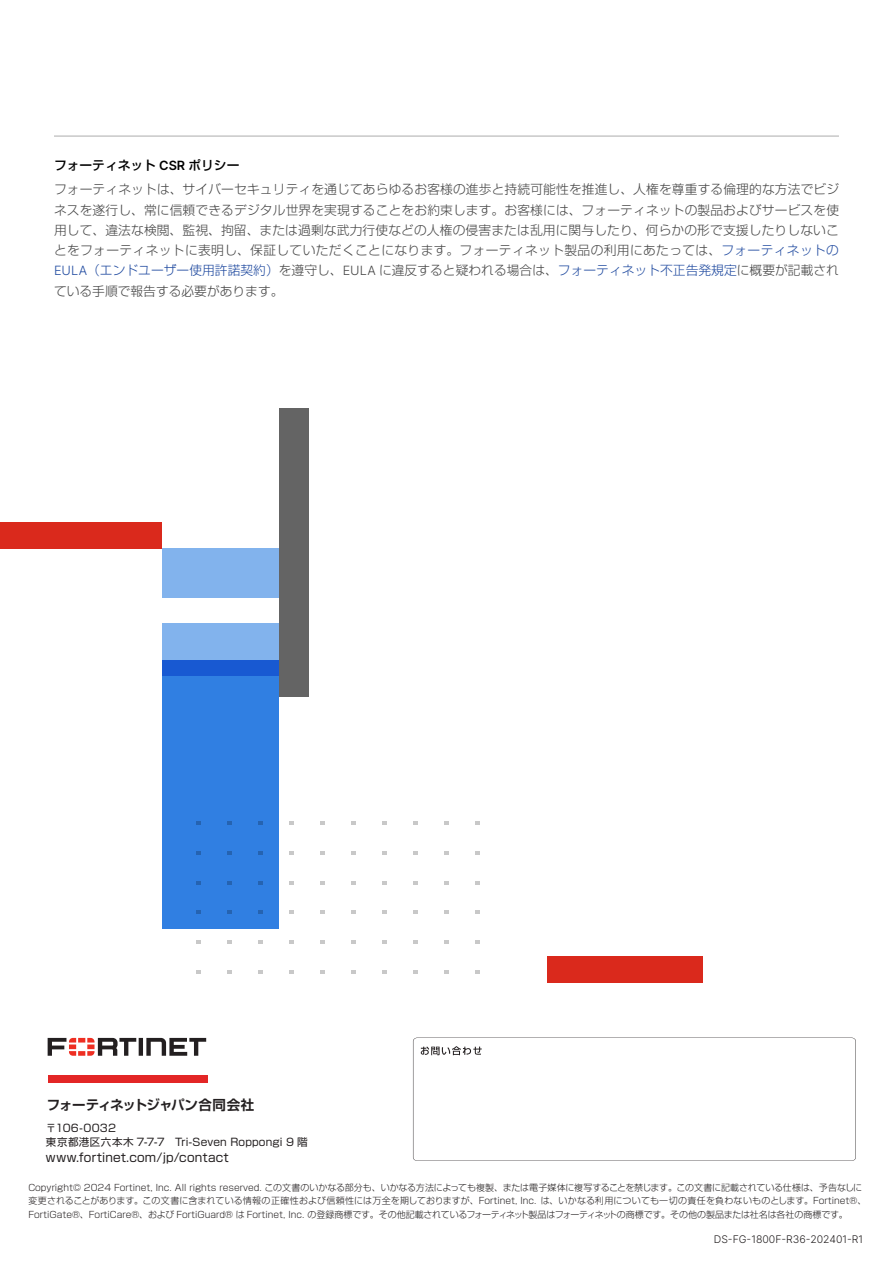
<style>
.page{position:relative;width:893px;height:1263px;background:#fff}
.page>*{position:absolute;margin:0;border:0;box-sizing:border-box;transform-origin:0 0}
.t1{font:13.5px "Shin Go Pro De Bold 90 msp RKSJ H";letter-spacing:-.04em;color:#231f20}
.Text_Body_9{font:300 12.75px/20.2px "Shin Go Pro";color:#464646;text-align:justify}
.H2_Rule_Above{font:500 12.75px "Shin Go Pro";color:#000}
.t2{font:12px "Shin Go Pro Regular 90 msp RKSJ H";letter-spacing:.015em;color:#231f20}
.t3{font:10.5px/14.2px "Shin Go Pro Regular 90 msp RKSJ H";letter-spacing:.02em;color:#231f20}
.t4{font:300 10.5px "Inter";color:#231f20}
.t5{font:9px/13.5px "Shin Go Pro Light 90 msp RKSJ H";color:#231f20}
.s1{font-family:"Inter";font-weight:600}
.s2{color:#214ba0}
.s3{font-family:"Inter";color:#214ba0}
.s4{font-family:"Inter"}
</style>
<div class="page">
<div style="left:0;top:522px;width:162px;height:26px;background:#da291c"></div>
<div style="left:547px;top:957px;width:155px;height:26px;background:#da291c"></div>
<div style="left:162px;top:660px;width:117px;height:269px;background:#307fe2"></div>
<div style="left:162px;top:548px;width:117px;height:49px;background:#82b3ed"></div>
<svg style="left:162px;top:623px;width:117px;height:53px;background:#6297e4"></svg>
<svg style="left:196px;top:821px;width:5px;height:4px"></svg>
<svg style="left:227px;top:821px;width:5px;height:4px"></svg>
<svg style="left:258px;top:821px;width:5px;height:4px"></svg>
<svg style="left:289px;top:821px;width:5px;height:4px"></svg>
<svg style="left:320px;top:821px;width:5px;height:4px"></svg>
<svg style="left:351px;top:821px;width:5px;height:4px"></svg>
<svg style="left:382px;top:821px;width:5px;height:4px"></svg>
<svg style="left:413px;top:821px;width:5px;height:4px"></svg>
<svg style="left:444px;top:821px;width:5px;height:4px"></svg>
<svg style="left:196px;top:851px;width:5px;height:3px"></svg>
<svg style="left:227px;top:851px;width:5px;height:3px"></svg>
<svg style="left:258px;top:851px;width:5px;height:3px"></svg>
<svg style="left:289px;top:851px;width:5px;height:3px"></svg>
<svg style="left:320px;top:851px;width:5px;height:3px"></svg>
<svg style="left:351px;top:851px;width:5px;height:3px"></svg>
<svg style="left:382px;top:851px;width:5px;height:3px"></svg>
<svg style="left:413px;top:851px;width:5px;height:3px"></svg>
<svg style="left:444px;top:851px;width:5px;height:3px"></svg>
<svg style="left:196px;top:881px;width:5px;height:3px"></svg>
<svg style="left:227px;top:881px;width:5px;height:3px"></svg>
<svg style="left:258px;top:881px;width:5px;height:3px"></svg>
<svg style="left:289px;top:881px;width:5px;height:3px"></svg>
<svg style="left:320px;top:881px;width:5px;height:3px"></svg>
<svg style="left:351px;top:881px;width:5px;height:3px"></svg>
<svg style="left:382px;top:881px;width:5px;height:3px"></svg>
<svg style="left:413px;top:881px;width:5px;height:3px"></svg>
<svg style="left:444px;top:881px;width:5px;height:3px"></svg>
<svg style="left:196px;top:911px;width:5px;height:3px"></svg>
<svg style="left:227px;top:911px;width:5px;height:3px"></svg>
<svg style="left:258px;top:911px;width:5px;height:3px"></svg>
<svg style="left:289px;top:911px;width:5px;height:3px"></svg>
<svg style="left:320px;top:911px;width:5px;height:3px"></svg>
<svg style="left:351px;top:911px;width:5px;height:3px"></svg>
<svg style="left:382px;top:911px;width:5px;height:3px"></svg>
<svg style="left:413px;top:911px;width:5px;height:3px"></svg>
<svg style="left:444px;top:911px;width:5px;height:3px"></svg>
<svg style="left:196px;top:940px;width:5px;height:4px"></svg>
<svg style="left:227px;top:940px;width:5px;height:4px"></svg>
<svg style="left:258px;top:940px;width:5px;height:4px"></svg>
<svg style="left:289px;top:940px;width:5px;height:4px"></svg>
<svg style="left:320px;top:940px;width:5px;height:4px"></svg>
<svg style="left:351px;top:940px;width:5px;height:4px"></svg>
<svg style="left:382px;top:940px;width:5px;height:4px"></svg>
<svg style="left:413px;top:940px;width:5px;height:4px"></svg>
<svg style="left:444px;top:940px;width:5px;height:4px"></svg>
<svg style="left:196px;top:970px;width:5px;height:4px"></svg>
<svg style="left:227px;top:970px;width:5px;height:4px"></svg>
<svg style="left:258px;top:970px;width:5px;height:4px"></svg>
<svg style="left:289px;top:970px;width:5px;height:4px"></svg>
<svg style="left:320px;top:970px;width:5px;height:4px"></svg>
<svg style="left:351px;top:970px;width:5px;height:4px"></svg>
<svg style="left:382px;top:970px;width:5px;height:4px"></svg>
<svg style="left:413px;top:970px;width:5px;height:4px"></svg>
<svg style="left:444px;top:970px;width:5px;height:4px"></svg>
<svg style="left:475px;top:821px;width:5px;height:4px"></svg>
<svg style="left:475px;top:851px;width:5px;height:3px"></svg>
<svg style="left:475px;top:881px;width:5px;height:3px"></svg>
<svg style="left:475px;top:911px;width:5px;height:3px"></svg>
<svg style="left:475px;top:940px;width:5px;height:4px"></svg>
<svg style="left:475px;top:970px;width:5px;height:4px"></svg>
<div style="left:279px;top:408px;width:30px;height:289px;background:#646464"></div>
<svg style="left:413px;top:1037px;width:443px;height:124px"></svg>
<svg style="left:421px;top:1046px;width:61px;height:9px"></svg>
<div style="left:48px;top:1075px;width:159px;height:8px;background:#e32626"></div>
<svg style="left:48px;top:1038px;width:158px;height:18px"></svg>
<hr style="left:54px;top:135px;width:785px;height:2px;background:#c8c8c8">
<p class="H2_Rule_Above" style="left:54px;top:154px;width:187px">フォーティネット <span class="s1">CSR</span> ポリシー</p>
<p class="Text_Body_9" style="left:54px;top:178px;width:787px">フォーティネットは、サイバーセキュリティを通じてあらゆるお客様の進歩と持続可能性を推進し、人権を尊重する倫理的な方法でビジネスを遂行し、常に信頼できるデジタル世界を実現することをお約束します。お客様には、フォーティネットの製品およびサービスを使用して、違法な検閲、監視、拘留、または過剰な武力行使などの人権の侵害または乱用に関与したり、何らかの形で支援したりしないことをフォーティネットに表明し、保証していただくことになります。フォーティネット製品の利用にあたっては、<span class="s2">フォーティネットの</span><span class="s3">EULA</span><span class="s2">（エンドユーザー使用許諾契約）</span>を遵守し、<span class="s4">EULA</span> に違反すると疑われる場合は、<span class="s2">フォーティネット不正告発規定</span>に概要が記載されている手順で報告する必要があります。</p>
<h1 class="t1" style="left:47px;top:1094px;width:209px">フォーティネットジャパン合同会社</h1>
<p class="t3" style="left:46px;top:1119px;width:263px">〒106-0032<br>東京都港区六本木 7-7-7　Tri-Seven Roppongi 9 階</p>
<h3 class="t2" style="left:46px;top:1147px;width:184px">www.fortinet.com/jp/contact</h3>
<p class="t5" style="left:28px;top:1179px;width:839px">Copyright© 2024 Fortinet, Inc. All rights reserved. この文書のいかなる部分も、いかなる方法によっても複製、または電子媒体に複写することを禁じます。この文書に記載されている仕様は、予告なしに変更されることがあります。この文書に含まれている情報の正確性および信頼性には万全を期しておりますが、Fortinet, Inc. は、いかなる利用についても一切の責任を負わないものとします。Fortinet®、<br>FortiGate®、FortiCare®、および FortiGuard® は Fortinet, Inc. の登録商標です。その他記載されているフォーティネット製品はフォーティネットの商標です。その他の製品または社名は各社の商標です。</p>
<p class="t4" style="left:714px;top:1232px;width:151px">DS-FG-1800F-R36-202401-R1</p>
</div>
